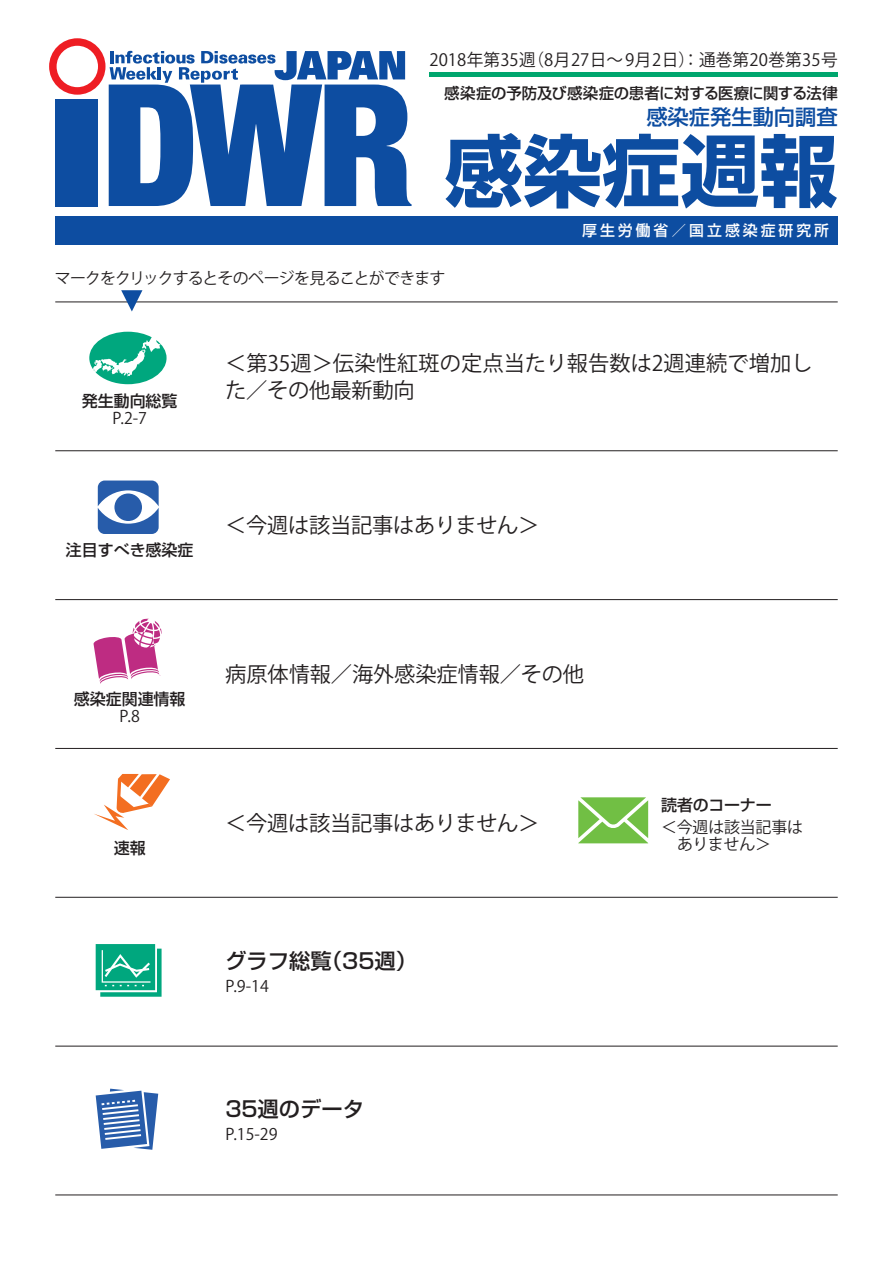
<style>
.page{position:relative;width:893px;height:1263px;background:#fff}
.page>*{position:absolute;margin:0;border:0;box-sizing:border-box;transform-origin:0 0}
.t1{font:700 78.6px "Shin Go Pro";color:#0d4da1}
.t2{font:21.3px "Koz Go Pro";letter-spacing:-.01em;color:#231f20}
.t3{font:500 21.3px "Shin Go Pro";color:#231f20}
.t4{font:500 21.3px "Shin Go Pro";color:#0d4da1}
.t5{font:16.95px "Koz Go Pro";letter-spacing:.025em;color:#231f20}
.t6{font:15.9px "Koz Go Pro";letter-spacing:-.04em;color:#231f20}
.t7{font:500 15.9px "Shin Go Pro";color:#231f20}
.t8{font:15.9px/17px "Koz Go Pro";letter-spacing:-.015em;color:#231f20}
.t9{font:500 15.45px "Shin Go Pro";letter-spacing:-.025em;color:#231f20}
.t10{font:500 14.85px "Shin Go Pro";letter-spacing:.2em;color:#fff}
</style>
<div class="page">
<svg style="left:49px;top:38px;width:363px;height:168px"></svg>
<div style="left:55px;top:216px;width:783px;height:28px;background:#0d4da1"></div>
<div style="left:429px;top:72px;width:409px;height:5px;background:#00a66e"></div>
<hr style="left:55px;top:301px;width:783px;height:1px;background:#231f20">
<hr style="left:55px;top:450px;width:783px;height:1px;background:#231f20">
<hr style="left:55px;top:599px;width:783px;height:1px;background:#231f20">
<hr style="left:55px;top:748px;width:783px;height:1px;background:#231f20">
<hr style="left:55px;top:897px;width:783px;height:1px;background:#231f20">
<hr style="left:55px;top:1046px;width:783px;height:1px;background:#231f20">
<hr style="left:55px;top:1194px;width:783px;height:1px;background:#231f20">
<svg style="left:121px;top:290px;width:21px;height:21px"></svg>
<svg style="left:89px;top:332px;width:78px;height:52px"></svg>
<svg style="left:98px;top:480px;width:61px;height:54px"></svg>
<div style="left:114px;top:493px;width:28px;height:28px;background:#275caa;border-radius:50%"></div>
<svg style="left:93px;top:618px;width:69px;height:66px"></svg>
<svg style="left:94px;top:774px;width:76px;height:56px"></svg>
<svg style="left:578px;top:797px;width:70px;height:46px;background:#8aca65"></svg>
<svg style="left:96px;top:944px;width:66px;height:53px;background:#2eb695"></svg>
<svg style="left:96px;top:1089px;width:62px;height:61px"></svg>
<p class="t5" style="left:429px;top:49px;width:410px">2018年第35週（8月27日〜 9月2日）：通巻第20巻第35号</p>
<p class="t9" style="left:444px;top:80px;width:395px">感染症の予防及び感染症の患者に対する医療に関する法律</p>
<p class="t4" style="left:646px;top:99px;width:193px">感染症発生動向調査</p>
<h1 class="t1" style="left:444px;top:109px;width:395px">感染症週報</h1>
<p class="t10" style="left:582px;top:218px;width:249px">厚生労働省／国立感染症研究所</p>
<p class="t6" style="left:55px;top:268px;width:392px">マークをクリックするとそのページを見ることができます</p>
<p class="t7" style="left:82px;top:388px;width:97px">発生動向総覧</p>
<p class="t6" style="left:112px;top:408px;width:36px">P.2-7</p>
<p class="t2" style="left:225px;top:349px;width:589px">＜第35週＞伝染性紅斑の定点当たり報告数は2週連続で増加し</p>
<p class="t2" style="left:225px;top:377px;width:191px">た／その他最新動向</p>
<p class="t7" style="left:66px;top:537px;width:129px">注目すべき感染症</p>
<p class="t2" style="left:225px;top:512px;width:316px">＜今週は該当記事はありません＞</p>
<p class="t7" style="left:74px;top:686px;width:113px">感染症関連情報</p>
<p class="t6" style="left:119px;top:706px;width:22px">P.8</p>
<p class="t7" style="left:114px;top:835px;width:33px">速報</p>
<p class="t2" style="left:225px;top:660px;width:360px">病原体情報／海外感染症情報／その他</p>
<p class="t2" style="left:225px;top:809px;width:316px">＜今週は該当記事はありません＞</p>
<p class="t3" style="left:225px;top:943px;width:193px">グラフ総覧（35週）</p>
<p class="t6" style="left:225px;top:975px;width:45px">P.9-14</p>
<p class="t7" style="left:661px;top:792px;width:112px">読者のコーナー</p>
<p class="t8" style="left:677px;top:819px;width:128px;text-indent:-16px">＜今週は該当記事はありません＞</p>
<p class="t3" style="left:225px;top:1092px;width:140px">35週のデータ</p>
<p class="t6" style="left:225px;top:1124px;width:54px">P.15-29</p>
</div>
